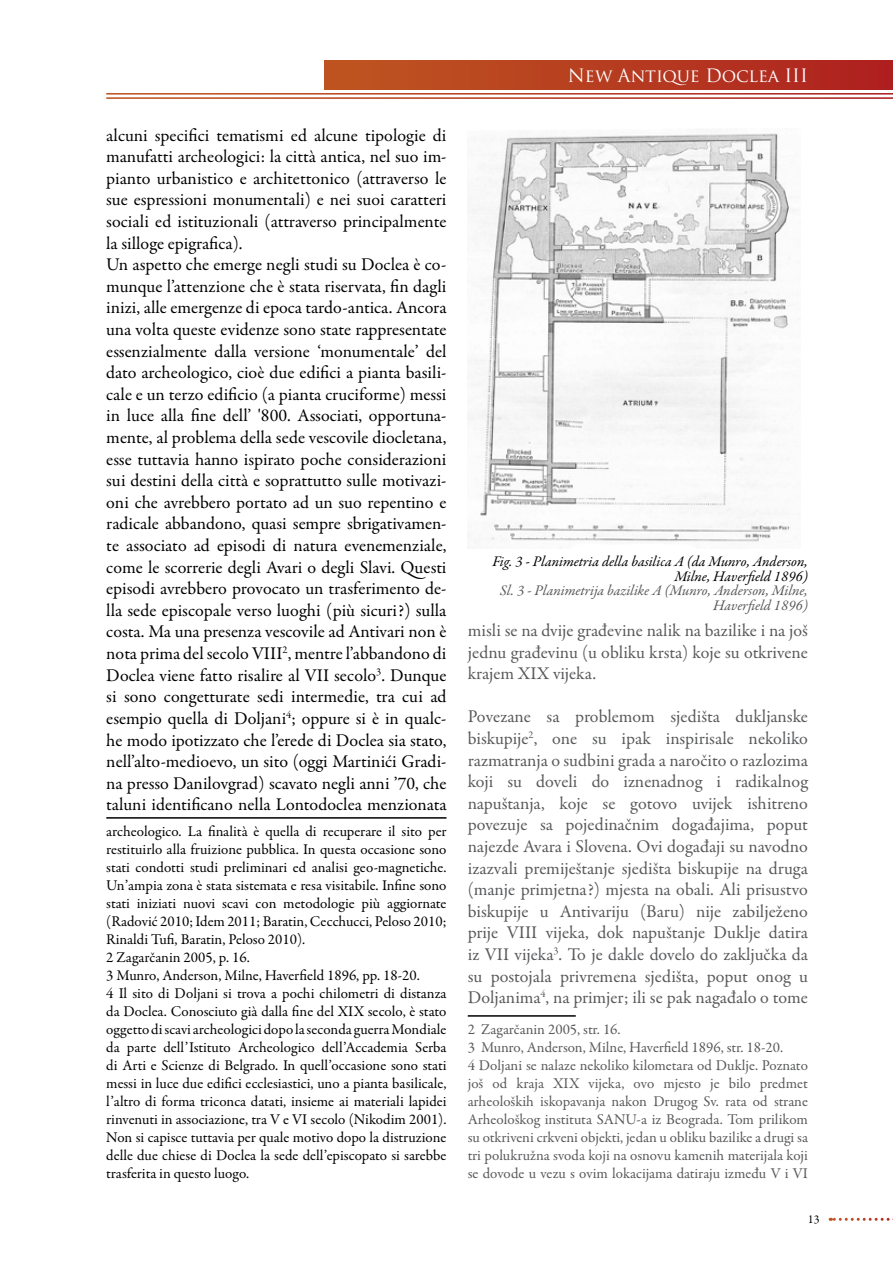
<style>
.page{position:relative;width:893px;height:1263px;background:#fff}
.page>*{position:absolute;margin:0;border:0;box-sizing:border-box;transform-origin:0 0}
.t1{font:18px/21.6px "Garamond Premr Pro";color:#000}
.t2{font:18px/21.6px "Garamond Premr Pro";letter-spacing:-.005em;color:#58595b;text-align:justify}
.t3{font:18px "Trajan Pro";letter-spacing:-.01em;color:#fff}
.t4{font:15px/18px "Garamond Premr Pro";color:#000}
.t5{font:15px/18px "Garamond Premr Pro";color:#58595b}
.t6{font:italic 14.85px/14.9px "Garamond Premr Pro";color:#000;text-align:right}
.t7{font:italic 14.85px/14.7px "Garamond Premr Pro";letter-spacing:-.005em;color:#58595b;text-align:right}
.t8{font:12px "Garamond Premr Pro";color:#000}
</style>
<div class="page">
<div style="left:325px;top:60px;width:568px;height:30px;background:linear-gradient(to right,#bf5720,#ae211f)"></div>
<svg style="left:830px;top:1218px;width:63px;height:3px"></svg>
<hr style="left:106px;top:817px;width:340px;height:2px;background:#000">
<hr style="left:468px;top:1015px;width:108px;height:2px;background:#000">
<img style="left:468px;top:133px;width:328px;height:415px">
<p class="t1" style="left:106px;top:125px;width:342px">alcuni specifici tematismi ed alcune tipologie di manufatti archeologici: la città antica, nel suo im&shy;pianto urbanistico e architettonico (attraverso le sue espressioni monumentali) e nei suoi caratteri sociali ed istituzionali (attraverso principalmente la silloge epigrafica).<br>Un aspetto che emerge negli studi su Doclea è co&shy;munque l’attenzione che è stata riservata, fin dagli inizi, alle emergenze di epoca tardo-antica. Ancora una volta queste evidenze sono state rappresentate essenzialmente dalla versione ‘monumentale’ del dato archeologico, cioè due edifici a pianta basili&shy;cale e un terzo edificio (a pianta cruciforme) messi in luce alla fine dell’ '800. Associati, opportuna&shy;mente, al problema della sede vescovile diocletana, esse tuttavia hanno ispirato poche considerazioni sui destini della città e soprattutto sulle motivazi&shy;oni che avrebbero portato ad un suo repentino e radicale abbandono, quasi sempre sbrigativamen&shy;te associato ad episodi di natura evenemenziale, come le scorrerie degli Avari o degli Slavi. Questi episodi avrebbero provocato un trasferimento de&shy;lla sede episcopale verso luoghi (più sicuri?) sulla costa. Ma una presenza vescovile ad Antivari non è nota prima del secolo VIII</p>
<p class="t1" style="left:106px;top:643px;width:342px;text-align:justify;text-indent:176px"><sup>2</sup>, mentre l’abbandono di Doclea viene fatto risalire al VII secolo<sup>3</sup>. Dunque si sono congetturate sedi intermedie, tra cui ad esempio quella di Doljani<sup>4</sup>; oppure si è in qualc&shy;he modo ipotizzato che l’erede di Doclea sia stato, nell’alto-medioevo, un sito (oggi Martinići Gradi&shy;na presso Danilovgrad) scavato negli anni ’70, che taluni identificano nella Lontodoclea menzionata</p>
<p class="t4" style="left:106px;top:822px;width:342px">archeologico. La finalità è quella di recuperare il sito per restituirlo alla fruizione pubblica. In questa occasione sono stati condotti studi preliminari ed analisi geo-magnetiche.<br>Un’ampia zona è stata sistemata e resa visitabile. Infine sono stati iniziati nuovi scavi con metodologie più aggiornate (Radović 2010; Idem 2011; Baratin, Cecchucci, Peloso 2010; Rinaldi Tufi, Baratin, Peloso 2010).<br>2 Zagarčanin 2005, p. 16.<br>3 Munro, Anderson, Milne, Haverfield 1896, pp. 18-20.<br>4 Il sito di Doljani si trova a pochi chilometri di distanza da Doclea. Conosciuto già dalla fine del XIX secolo, è stato oggetto di scavi archeologici dopo la seconda guerra Mondiale da parte dell’Istituto Archeologico dell’Accademia Serba di Arti e Scienze di Belgrado. In quell’occasione sono stati messi in luce due edifici ecclesiastici, uno a pianta basilicale, l’altro di forma triconca datati, insieme ai materiali lapidei rinvenuti in associazione, tra V e VI secolo (Nikodim 2001).<br>Non si capisce tuttavia per quale motivo dopo la distruzione delle due chiese di Doclea la sede dell’episcopato si sarebbe trasferita in questo luogo.</p>
<p class="t3" style="left:568px;top:64px;width:241px">New Antique Doclea III</p>
<p class="t6" style="left:492px;top:554px;width:317px">Fig. 3 - Planimetria della basilica A (da Munro, Anderson,<br>Milne, Haverfield 1896)</p>
<p class="t7" style="left:500px;top:584px;width:310px">Sl. 3 - Planimetrija bazilike A (Munro, Anderson, Milne,<br>Haverfield 1896)</p>
<p class="t2" style="left:468px;top:620px;width:342px">misli se na dvije građevine nalik na bazilike i na još jednu građevinu (u obliku krsta) koje su otkrivene krajem XIX vijeka.</p>
<p class="t2" style="left:468px;top:706px;width:342px">Povezane sa problemom sjedišta dukljanske biskupije<sup>2</sup>, one su ipak inspirisale nekoliko razmatranja o sudbini grada a naročito o razlozima koji su doveli do iznenadnog i radikalnog napuštanja, koje se gotovo uvijek ishitreno povezuje sa pojedinačnim događajima, poput najezde Avara i Slovena. Ovi događaji su navodno izazvali premiještanje sjedišta biskupije na druga (manje primjetna?) mjesta na obali. Ali prisustvo biskupije u Antivariju (Baru) nije zabilježeno prije VIII</p>
<p class="t2" style="left:468px;top:922px;width:342px;text-indent:78px">vijeka, dok napuštanje Duklje datira iz VII vijeka<sup>3</sup>. To je dakle dovelo do zaključka da su postojala privremena sjedišta, poput onog u Doljanima<sup>4</sup>, na primjer; ili se pak nagađalo o tome</p>
<p class="t5" style="left:468px;top:1020px;width:342px">2 Zagarčanin 2005, str. 16.<br>3 Munro, Anderson, Milne, Haverfield 1896, str. 18-20.<br>4 Doljani se nalaze nekoliko kilometara od Duklje. Poznato još od kraja XIX vijeka, ovo mjesto je bilo predmet arheoloških iskopavanja nakon Drugog Sv. rata od strane Arheološkog instituta SANU-a iz Beograda. Tom prilikom su otkriveni crkveni objekti, jedan u obliku bazilike a drugi sa tri polukružna svoda koji na osnovu kamenih materijala koji se dovode u vezu s ovim lokacijama datiraju između V i VI</p>
<p class="t8" style="left:808px;top:1212px;width:13px">13</p>
</div>
